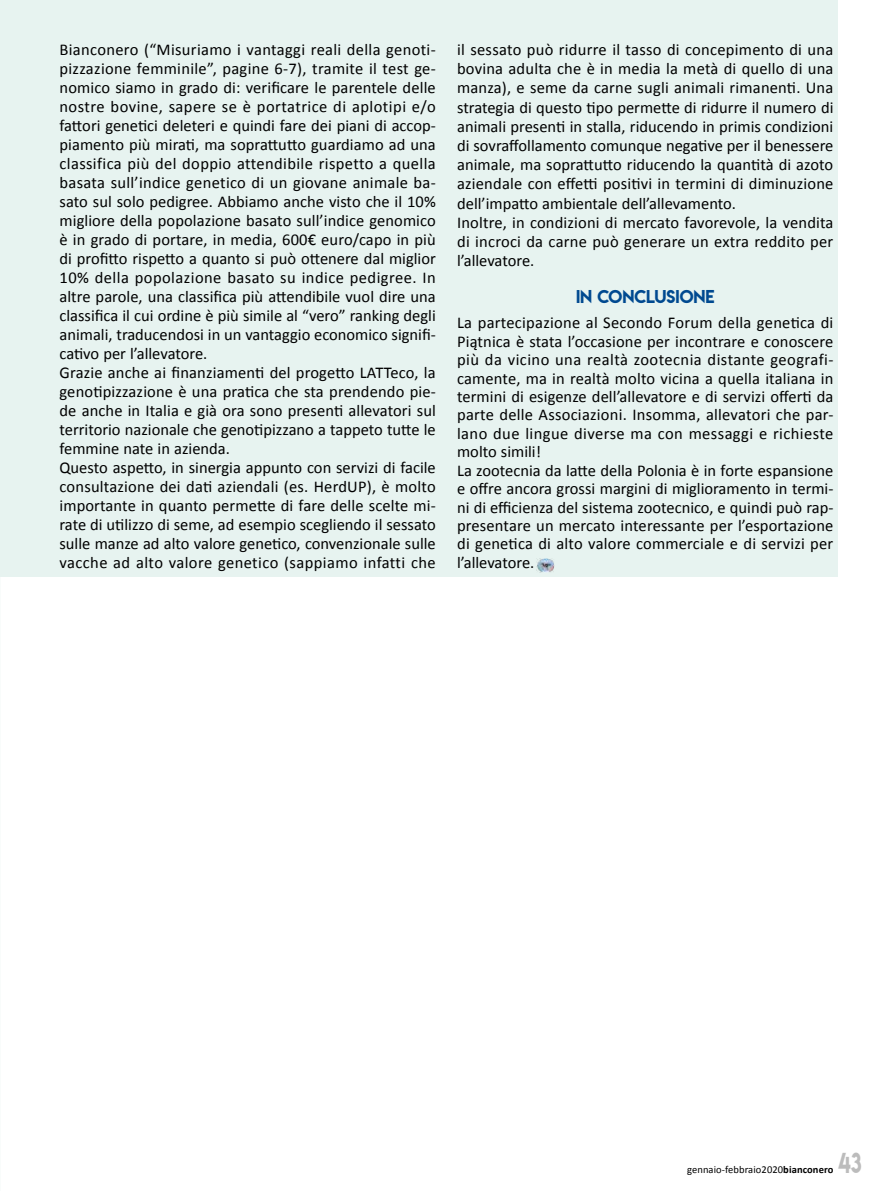
<style>
.page{position:relative;width:893px;height:1191px;background:#fff}
.page>*{position:absolute;margin:0;border:0;box-sizing:border-box;transform-origin:0 0}
.t1{font:25.5px "Lemon Milk";color:#bcbcbc;scale:.75 1}
.t2{font:16.5px/19px "Calibri";letter-spacing:.005em;color:#000}
.t3{font:16.5px "Lemon Milk";color:#004990}
.t4{font:10.5px "Calibri";letter-spacing:.01em;color:#000}
.s1{font-weight:700}
</style>
<div class="page">
<div style="left:0;top:0;width:838px;height:576px;background:#e7f3f0"></div>
<img style="left:537px;top:558px;width:17px;height:14px">
<p class="t2" style="left:60px;top:39px;width:378px">Bianconero (“Misuriamo i vantaggi reali della genoti&shy;pizzazione femminile”, pagine 6-7), tramite il test ge&shy;nomico siamo in grado di: verificare le parentele delle nostre bovine, sapere se è portatrice di aplotipi e/o fattori genetici deleteri e quindi fare dei piani di accop&shy;piamento più mirati, ma soprattutto guardiamo ad una classifica più del doppio attendibile rispetto a quella basata sull’indice genetico di un giovane animale ba&shy;sato sul solo pedigree. Abbiamo anche visto che il 10% migliore della popolazione basato sull’indice genomico è in grado di portare, in media, 600€ euro/capo in più di profitto rispetto a quanto si può ottenere dal miglior 10% della popolazione basato su indice pedigree. In altre parole, una classifica più attendibile vuol dire una classifica il cui ordine è più simile al “vero” ranking degli animali, traducendosi in un vantaggio economico signifi&shy;cativo per l’allevatore.<br>Grazie anche ai finanziamenti del progetto LATTeco, la genotipizzazione è una pratica che sta prendendo pie&shy;de anche in Italia e già ora sono presenti allevatori sul territorio nazionale che genotipizzano a tappeto tutte le femmine nate in azienda.<br>Questo aspetto, in sinergia appunto con servizi di facile consultazione dei dati aziendali (es. HerdUP), è molto importante in quanto permette di fare delle scelte mi&shy;rate di utilizzo di seme, ad esempio scegliendo il sessato sulle manze ad alto valore genetico, convenzionale sulle vacche ad alto valore genetico (sappiamo infatti che</p>
<p class="t2" style="left:457px;top:39px;width:378px">il sessato può ridurre il tasso di concepimento di una bovina adulta che è in media la metà di quello di una manza), e seme da carne sugli animali rimanenti. Una strategia di questo tipo permette di ridurre il numero di animali presenti in stalla, riducendo in primis condizioni di sovraffollamento comunque negative per il benessere animale, ma soprattutto riducendo la quantità di azoto aziendale con effetti positivi in termini di diminuzione dell’impatto ambientale dell’allevamento.<br>Inoltre, in condizioni di mercato favorevole, la vendita di incroci da carne può generare un extra reddito per l’allevatore.</p>
<p class="t3" style="left:576px;top:285px;width:140px">IN CONCLUSIONE</p>
<p class="t2" style="left:457px;top:313px;width:378px;line-height:18.5px">La partecipazione al Secondo Forum della genetica di Piątnica è stata l’occasione per incontrare e conoscere più da vicino una realtà zootecnia distante geografi&shy;camente, ma in realtà molto vicina a quella italiana in termini di esigenze dell’allevatore e di servizi offerti da parte delle Associazioni. Insomma, allevatori che par&shy;lano due lingue diverse ma con messaggi e richieste molto simili!<br>La zootecnia da latte della Polonia è in forte espansione e offre ancora grossi margini di miglioramento in termi&shy;ni di efficienza del sistema zootecnico, e quindi può rap&shy;presentare un mercato interessante per l’esportazione di genetica di alto valore commerciale e di servizi per l’allevatore.</p>
<h1 class="t1" style="left:838px;top:1144px;width:34px">43</h1>
<p class="t4" style="left:687px;top:1163px;width:148px">gennaio-febbraio2020<span class="s1">bianconero</span></p>
</div>
